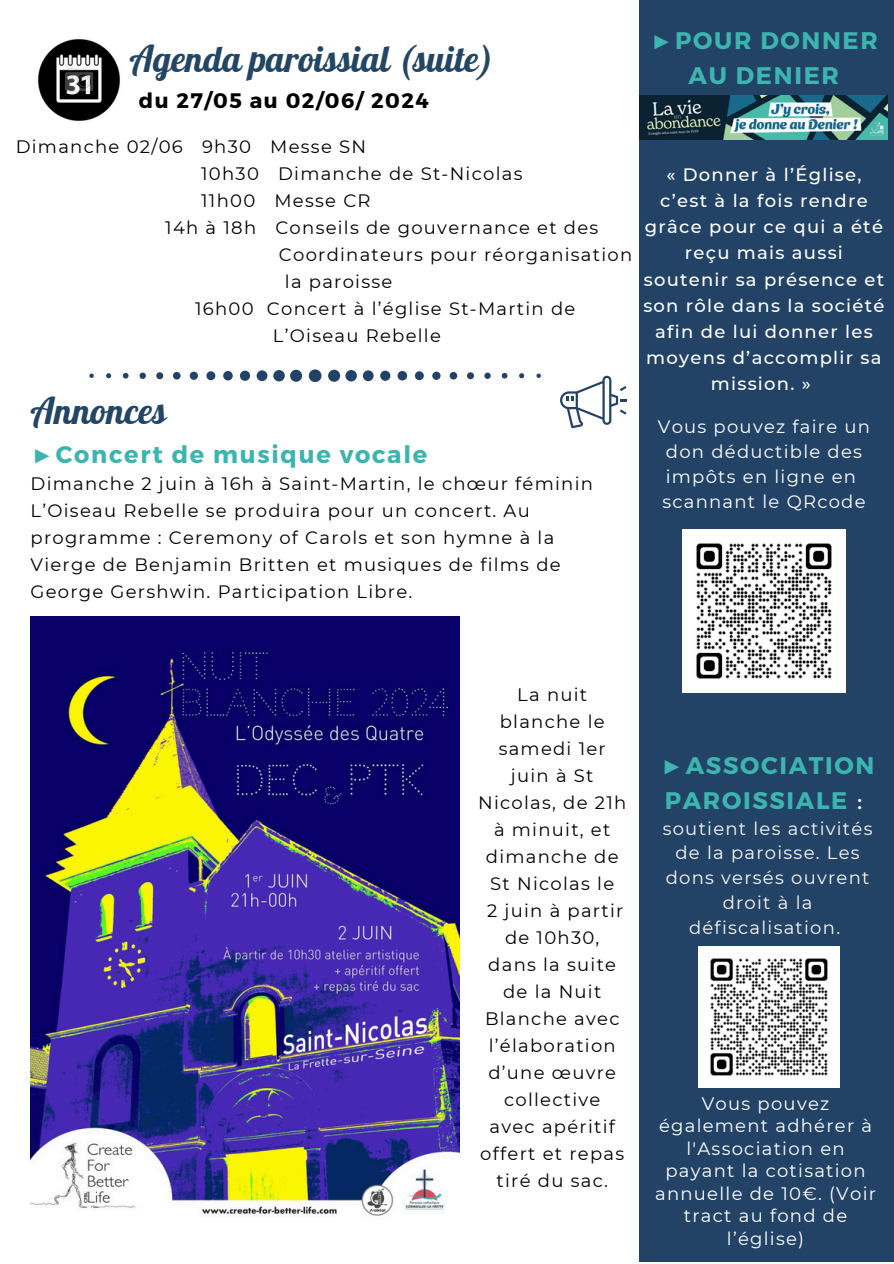
<style>
.page{position:relative;width:894px;height:1264px;background:#fff}
.page>*{position:absolute;margin:0;border:0;box-sizing:border-box;transform-origin:0 0}
.t1{font:36px "Lobster";color:#234664}
.t2{font:700 24px/35px "Montserrat";letter-spacing:.07em;color:#3cb4af;text-align:center}
.t3{font:700 21px "Montserrat";letter-spacing:.07em;color:#000}
.t4{font:18px/27px "Montserrat";letter-spacing:.07em;color:#000;text-align:center}
.t5{font:18px/22.5px "Montserrat";letter-spacing:.07em;color:#fff;text-align:center}
.t6{font:500 18px/26px "Montserrat";letter-spacing:.07em;color:#fff;text-align:center}
.t7{font:18px/24.8px "Montserrat";letter-spacing:.07em;color:#f8f7f2;text-align:center}
.s1{font-family:"Liberation Serif"}
.s2{font-weight:400;color:#f8f7f2}
</style>
<div class="page">
<div style="left:639px;top:0;width:254px;height:1262px;background:#234366"></div>
<img style="left:682px;top:530px;width:163px;height:163px">
<img style="left:639px;top:96px;width:248px;height:44px">
<img style="left:698px;top:946px;width:141px;height:141px">
<svg style="left:560px;top:376px;width:67px;height:52px"></svg>
<svg style="left:89px;top:369px;width:451px;height:13px"></svg>
<img style="left:38px;top:39px;width:82px;height:82px">
<img style="left:31px;top:616px;width:428px;height:600px">
<p class="t1" style="left:129px;top:36px;width:365px">Agenda paroissial (suite)</p>
<p class="t3" style="left:139px;top:87px;width:291px">du 27/05 au 02/06/ 2024</p>
<p class="t4" style="left:16px;top:133px;width:352px">Dimanche 02/06 9h30 Messe SN</p>
<p class="t4" style="left:201px;top:160px;width:323px">10h30 Dimanche de St-Nicolas</p>
<p class="t4" style="left:201px;top:187px;width:171px">11h00 Messe CR</p>
<p class="t4" style="left:165px;top:214px;width:434px">14h à 18h Conseils de gouvernance et des</p>
<p class="t4" style="left:279px;top:241px;width:355px">Coordinateurs pour réorganisation</p>
<p class="t4" style="left:285px;top:268px;width:109px">la paroisse</p>
<p class="t4" style="left:195px;top:295px;width:381px">16h00 Concert à l’église St-Martin de</p>
<h2 class="t4" style="left:273px;top:322px;width:169px">L’Oiseau Rebelle</h2>
<p class="t1" style="left:31px;top:388px;width:137px">Annonces</p>
<h1 class="t2" style="left:31px;top:435px;width:398px"><span class="s1">►</span>Concert de musique vocale</h1>
<p class="t4" style="left:31px;top:470px;width:564px;text-align:left">Dimanche 2 juin à 16h à Saint-Martin, le chœur féminin L’Oiseau Rebelle se produira pour un concert. Au programme : Ceremony of Carols et son hymne à la Vierge de Benjamin Britten et musiques de films de George Gershwin. Participation Libre.</p>
<p class="t2" style="left:649px;top:22px;width:229px"><span class="s1">►</span>POUR DONNER<br>AU DENIER</p>
<p class="t6" style="left:643px;top:162px;width:243px">« Donner à l’Église, c’est à la fois rendre grâce pour ce qui a été reçu mais aussi soutenir sa présence et son rôle dans la société afin de lui donner les moyens d’accomplir sa mission. »</p>
<p class="t5" style="left:657px;top:413px;width:214px;line-height:25px">Vous pouvez faire un don déductible des impôts en ligne en</p>
<p class="t5" style="left:662px;top:490px;width:205px">scannant le QRcode</p>
<p class="t4" style="left:478px;top:681px;width:150px">La nuit blanche le samedi 1er juin à St<br>Nicolas, de 21h à minuit, et dimanche de<br>St Nicolas le</p>
<p class="t4" style="left:480px;top:897px;width:145px">2 juin à partir de 10h30, dans la suite de la Nuit<br>Blanche avec l’élaboration d’une œuvre collective avec apéritif offert et repas tiré du sac.</p>
<h2 class="t2" style="left:660px;top:746px;width:216px;text-align:left"><span class="s1">►</span>ASSOCIATION<br>PAROISSIALE <span class="s2">:</span></h2>
<p class="t7" style="left:662px;top:815px;width:211px">soutient les activités de la paroisse. Les dons versés ouvrent droit à la défiscalisation.</p>
<p class="t5" style="left:658px;top:1091px;width:214px">Vous pouvez également adhérer à</p>
<p class="t5" style="left:655px;top:1136px;width:222px">l'Association en payant la cotisation annuelle de 10€. (Voir tract au fond de l’église)</p>
</div>
